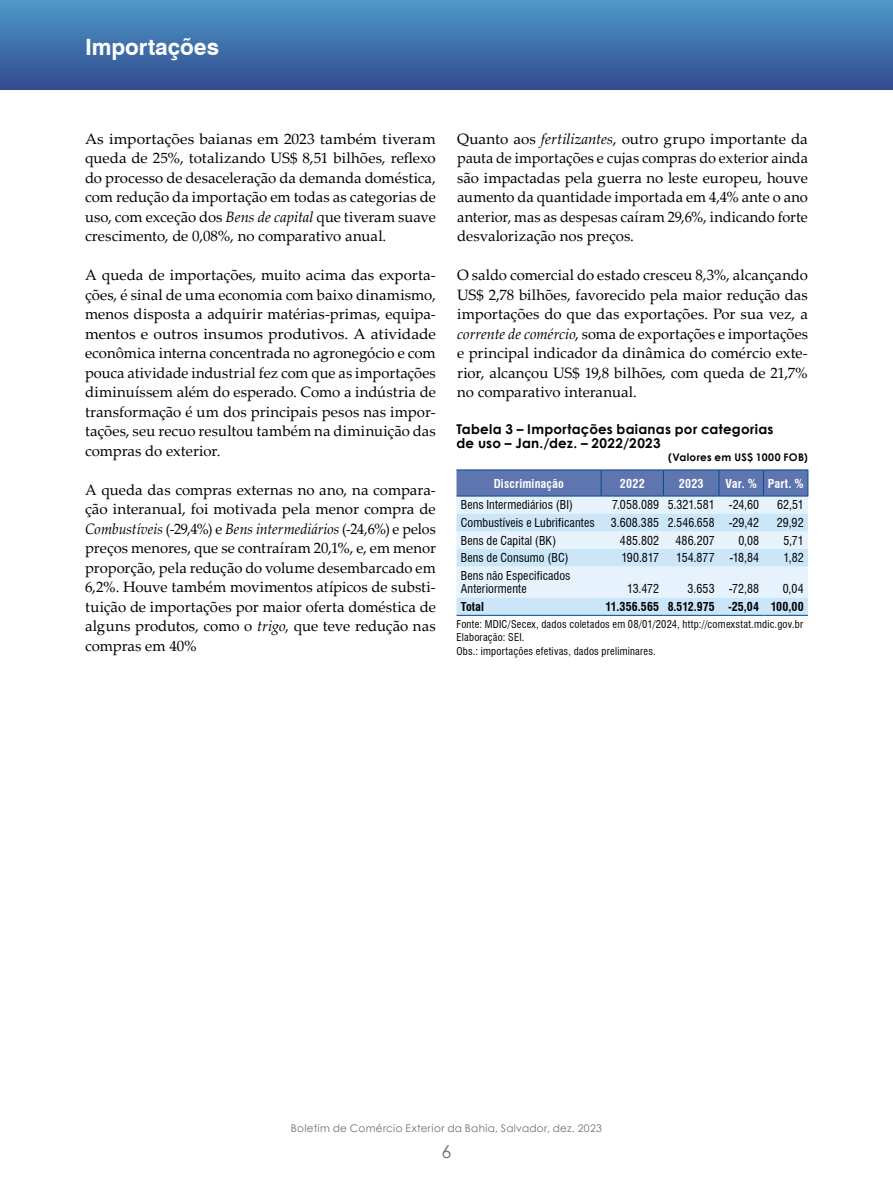
<style>
.page{position:relative;width:893px;height:1191px;background:#fff}
.page>*{position:absolute;margin:0;border:0;box-sizing:border-box;transform-origin:0 0}
.t1{font:700 22.5px "Swiss 721 BT";color:#fff}
.t2{font:18px "Century Gothic";color:#706f6f}
.t3{font:15px/19.5px "Palatino Linotype";color:#000;text-align:justify}
.t4{font:15px/19.5px "Palatino Linotype";color:#000;text-align:justify;scale:1.04 1}
.t5{font:700 13.5px/13.5px "Century Gothic";letter-spacing:.02em;color:#000}
.t6{font:condensed 12px/13.5px "Swiss 721 BT";letter-spacing:.01em;color:#000}
.t7{font:700 condensed 12px "Swiss 721 BT";letter-spacing:.01em;color:#000}
.t8{font:700 condensed 12px "Swiss 721 BT";letter-spacing:.015em;color:#fff}
.t9{font:condensed 10.5px/13.5px "Swiss 721 BT";letter-spacing:.025em;color:#000}
.t10{font:10.5px "Century Gothic";letter-spacing:.03em;color:#706f6f}
.t11{font:700 10.5px "Century Gothic";letter-spacing:.025em;color:#000}
.s1{font-style:italic}
</style>
<div class="page">
<div style="left:0;top:0;width:893px;height:90px;background:linear-gradient(to bottom,#4e99c9,#334b8f)"></div>
<svg style="left:892px;top:0;width:1px;height:90px"></svg>
<div style="left:0;top:0;width:864px;height:90px;background:linear-gradient(to bottom,#4e99c9,#334b8f)"></div>
<hr style="left:456px;top:469px;width:145px;height:1px;background:#034991">
<hr style="left:601px;top:469px;width:62px;height:1px;background:#034991">
<hr style="left:663px;top:469px;width:56px;height:1px;background:#034991">
<hr style="left:719px;top:469px;width:44px;height:1px;background:#034991">
<hr style="left:763px;top:469px;width:45px;height:1px;background:#034991">
<svg style="left:456px;top:470px;width:352px;height:145px;background:#c3d6ec"></svg>
<hr style="left:456px;top:496px;width:145px;height:1px;background:#034991">
<hr style="left:601px;top:496px;width:62px;height:1px;background:#034991">
<hr style="left:663px;top:496px;width:56px;height:1px;background:#034991">
<hr style="left:719px;top:496px;width:44px;height:1px;background:#034991">
<hr style="left:763px;top:496px;width:45px;height:1px;background:#034991">
<hr style="left:456px;top:615px;width:145px;height:1px;background:#034991">
<hr style="left:601px;top:615px;width:62px;height:1px;background:#034991">
<hr style="left:663px;top:615px;width:56px;height:1px;background:#034991">
<hr style="left:719px;top:615px;width:44px;height:1px;background:#034991">
<hr style="left:763px;top:615px;width:45px;height:1px;background:#034991">
<h1 class="t1" style="left:85px;top:31px;width:135px">Importações</h1>
<p class="t4" style="left:85px;top:128px;width:339px">As importações baianas em 2023 também tiveram queda de 25%, totalizando US$ 8,51 bilhões, reflexo do processo de desaceleração da demanda doméstica, com redução da importação em todas as categorias de uso, com exceção dos <span class="s1">Bens de capital</span> que tiveram suave crescimento, de 0,08%, no comparativo anual.</p>
<p class="t3" style="left:85px;top:265px;width:352px">A queda de importações, muito acima das exporta&shy;ções, é sinal de uma economia com baixo dinamismo, menos disposta a adquirir matérias-primas, equipa&shy;mentos e outros insumos produtivos. A atividade econômica interna concentrada no agronegócio e com pouca atividade industrial fez com que as importações diminuíssem além do esperado. Como a indústria de transformação é um dos principais pesos nas impor&shy;tações, seu recuo resultou também na diminuição das compras do exterior.</p>
<p class="t3" style="left:85px;top:479px;width:352px">A queda das compras externas no ano, na compara&shy;ção interanual, foi motivada pela menor compra de <span class="s1">Combustíveis</span> (-29,4%) e <span class="s1">Bens intermediários</span> (-24,6%) e pelos preços menores, que se contraíram 20,1%, e, em menor proporção, pela redução do volume desembarcado em 6,2%. Houve também movimentos atípicos de substi&shy;tuição de importações por maior oferta doméstica de alguns produtos, como o <span class="s1">trigo</span>, que teve redução nas compras em 40%</p>
<p class="t3" style="left:457px;top:128px;width:352px">Quanto aos <span class="s1">fertilizantes</span>, outro grupo importante da pauta de importações e cujas compras do exterior ainda são impactadas pela guerra no leste europeu, houve aumento da quantidade importada em 4,4% ante o ano anterior, mas as despesas caíram 29,6%, indicando forte desvalorização nos preços.</p>
<p class="t3" style="left:457px;top:265px;width:352px">O saldo comercial do estado cresceu 8,3%, alcançando US$ 2,78 bilhões, favorecido pela maior redução das importações do que das exportações. Por sua vez, a <span class="s1">corrente de comércio</span>, soma de exportações e importações e principal indicador da dinâmica do comércio exte&shy;rior, alcançou US$ 19,8 bilhões, com queda de 21,7% no comparativo interanual.</p>
<p class="t5" style="left:456px;top:422px;width:318px">Tabela 3 – Importações baianas por categorias de uso – Jan./dez. – 2022/2023</p>
<p class="t11" style="left:668px;top:449px;width:141px">(Valores em US$ 1000 FOB)</p>
<p class="t8" style="left:494px;top:476px;width:72px">Discriminação</p>
<p class="t8" style="left:620px;top:476px;width:26px">2022</p>
<p class="t8" style="left:679px;top:476px;width:26px">2023</p>
<p class="t8" style="left:725px;top:476px;width:80px">Var. % Part. %</p>
<p class="t6" style="left:461px;top:498px;width:114px">Bens Intermediários (BI)</p>
<p class="t6" style="left:612px;top:498px;width:148px">7.058.089 5.321.581 -24,60</p>
<p class="t6" style="left:777px;top:498px;width:28px">62,51</p>
<p class="t6" style="left:461px;top:516px;width:135px">Combustíveis e Lubrificantes</p>
<p class="t6" style="left:611px;top:516px;width:150px">3.608.385 2.546.658 -29,42</p>
<p class="t6" style="left:777px;top:516px;width:28px">29,92</p>
<p class="t6" style="left:461px;top:533px;width:97px">Bens de Capital (BK)</p>
<p class="t6" style="left:620px;top:533px;width:41px">485.802</p>
<p class="t6" style="left:675px;top:533px;width:41px">486.207</p>
<p class="t6" style="left:738px;top:533px;width:22px">0,08</p>
<p class="t6" style="left:783px;top:533px;width:22px">5,71</p>
<p class="t6" style="left:461px;top:551px;width:109px">Bens de Consumo (BC)</p>
<p class="t6" style="left:621px;top:551px;width:39px">190.817</p>
<p class="t6" style="left:676px;top:551px;width:84px">154.877 -18,84</p>
<p class="t6" style="left:783px;top:551px;width:22px">1,82</p>
<p class="t6" style="left:461px;top:569px;width:111px">Bens não Especificados<br>Anteriormente</p>
<p class="t6" style="left:627px;top:582px;width:33px">13.472</p>
<p class="t6" style="left:688px;top:582px;width:73px">3.653 -72,88</p>
<p class="t6" style="left:783px;top:582px;width:22px">0,04</p>
<p class="t7" style="left:461px;top:599px;width:25px">Total</p>
<p class="t7" style="left:605px;top:599px;width:200px">11.356.565 8.512.975 -25,04 100,00</p>
<p class="t9" style="left:456px;top:617px;width:348px">Fonte: MDIC/Secex, dados coletados em 08/01/2024, http://comexstat.mdic.gov.br<br>Elaboração: SEI.<br>Obs.: importações efetivas, dados preliminares.</p>
<p class="t10" style="left:291px;top:1121px;width:313px">Boletim de Comércio Exterior da Bahia, Salvador, dez. 2023</p>
<p class="t2" style="left:441px;top:1138px;width:11px">6</p>
</div>
